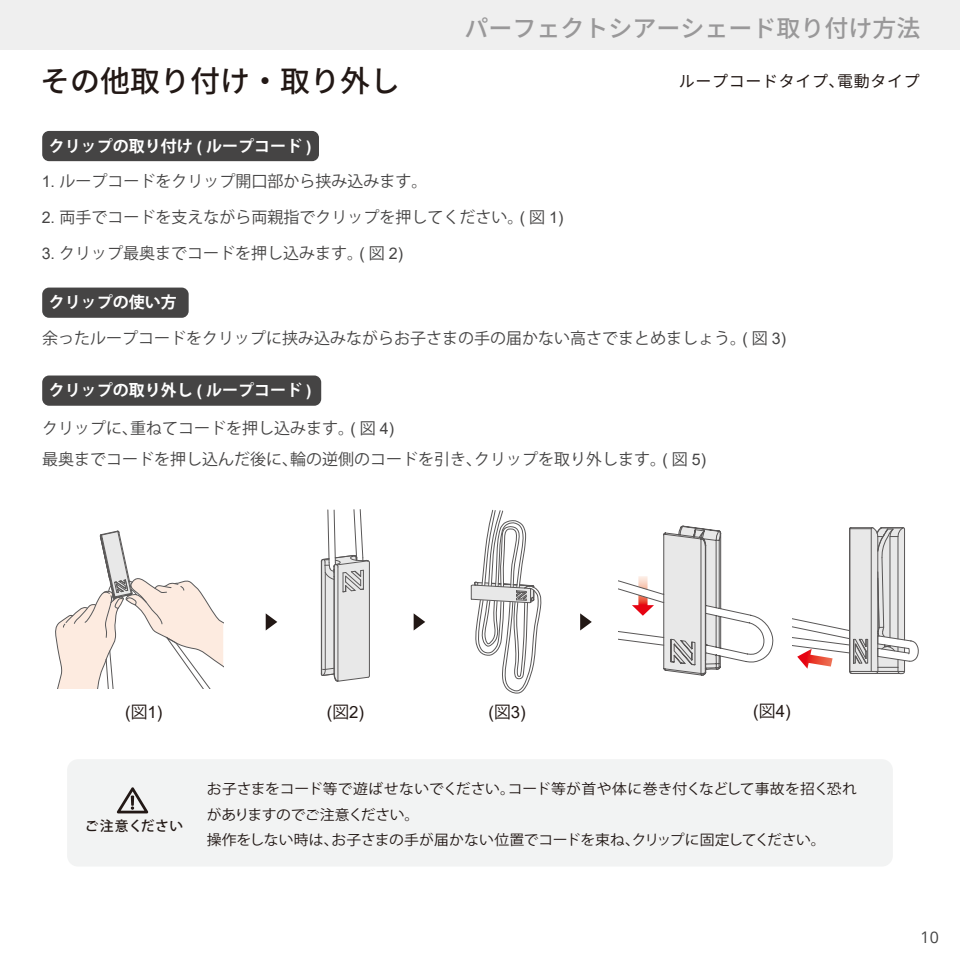
<style>
.page{position:relative;width:960px;height:960px;background:#fff}
.page>*{position:absolute;margin:0;border:0;box-sizing:border-box;transform-origin:0 0}
.t1{font:500 30px "Noto Sans CJ Kjp";color:#221815}
.t2{font:500 24px "Noto Sans CJ Kjp";color:#999899}
.t3{font:16.8px "Arial";color:#221815}
.t4{font:16px/31.2px "Koz Go Pr 6 N";color:#454444}
.t5{font:700 16px "Koz Go Pr 6 N";color:#fff}
.t6{font:16px "Noto Sans CJ Kjp";letter-spacing:.04em;color:#221815}
.t7{font:16px "Open Sans";color:#444}
.t8{font:14.2px/25.5px "Koz Go Pro";letter-spacing:-.01em;color:#221815;scale:1.04 1}
.t9{font:500 13.8px "Koz Go Pr 6 N";letter-spacing:.03em;color:#221815}
.s1{font-family:"Arial"}
.s2{font-family:"Koz Go Pr 6 N"}
</style>
<div class="page">
<div style="left:0;top:0;width:960px;height:50px;background:#efefef"></div>
<div style="left:42px;top:131px;width:277px;height:30px;background:#454444;border-radius:7px"></div>
<div style="left:42px;top:288px;width:147px;height:30px;background:#454444;border-radius:7px"></div>
<div style="left:42px;top:376px;width:279px;height:30px;background:#454444;border-radius:7px"></div>
<div style="left:67px;top:759px;width:826px;height:108px;background:#f2f3f3;border-radius:11px"></div>
<svg style="left:117px;top:787px;width:31px;height:26px"></svg>
<svg style="left:266px;top:613px;width:11px;height:18px"></svg>
<svg style="left:414px;top:613px;width:11px;height:17px"></svg>
<svg style="left:580px;top:613px;width:12px;height:18px"></svg>
<svg style="left:320px;top:509px;width:50px;height:173px"></svg>
<svg style="left:55px;top:530px;width:169px;height:159px"></svg>
<svg style="left:470px;top:509px;width:72px;height:185px"></svg>
<svg style="left:618px;top:525px;width:156px;height:151px"></svg>
<svg style="left:793px;top:527px;width:126px;height:148px"></svg>
<h1 class="t1" style="left:40px;top:64px;width:362px">その他取り付け・取り外し</h1>
<p class="t5" style="left:49px;top:137px;width:264px">クリップの取り付け <span class="s1">(</span> ループコード <span class="s1">)</span></p>
<h2 class="t2" style="left:464px;top:15px;width:457px">パーフェクトシアーシェード取り付け方法</h2>
<p class="t6" style="left:679px;top:72px;width:242px">ループコードタイプ、電動タイプ</p>
<p class="t4" style="left:42px;top:166px;width:387px"><span class="s1">1.</span> ループコードをクリップ開口部から挟み込みます。</p>
<p class="t4" style="left:42px;top:202px;width:523px"><span class="s1">2.</span> 両手でコードを支えながら両親指でクリップを押してください。<span class="s1">(</span> 図 <span class="s1">1)</span></p>
<p class="t4" style="left:42px;top:238px;width:363px"><span class="s1">3.</span> クリップ最奥までコードを押し込みます。<span class="s1">(</span> 図 <span class="s1">2)</span></p>
<p class="t5" style="left:49px;top:294px;width:130px">クリップの使い方</p>
<p class="t4" style="left:42px;top:323px;width:745px">余ったループコードをクリップに挟み込みながらお子さまの手の届かない高さでまとめましょう。<span class="s1">(</span> 図 <span class="s1">3)</span></p>
<p class="t5" style="left:49px;top:382px;width:264px">クリップの取り外し <span class="s1">(</span> ループコード <span class="s1">)</span></p>
<p class="t4" style="left:42px;top:413px;width:665px">クリップに、重ねてコードを押し込みます。<span class="s1">(</span> 図 <span class="s1">4)<br></span>最奥までコードを押し込んだ後に、輪の逆側のコードを引き、クリップを取り外します。<span class="s1">(</span> 図 <span class="s1">5)</span></p>
<p class="t3" style="left:125px;top:700px;width:39px">(<span class="s2">図</span>1)</p>
<p class="t3" style="left:327px;top:700px;width:39px">(<span class="s2">図</span>2)</p>
<p class="t3" style="left:488px;top:700px;width:39px">(<span class="s2">図</span>3)</p>
<p class="t3" style="left:753px;top:700px;width:39px">(<span class="s2">図</span>4)</p>
<p class="t9" style="left:85px;top:818px;width:100px">ご注意ください</p>
<p class="t8" style="left:207px;top:777px;width:627px">お子さまをコード等で遊ばせないでください。コード等が首や体に巻き付くなどして事故を招く恐れがありますのでご注意ください。<br>操作をしない時は、お子さまの手が届かない位置でコードを束ね、クリップに固定してください。</p>
<p class="t7" style="left:921px;top:926px;width:20px">10</p>
</div>
